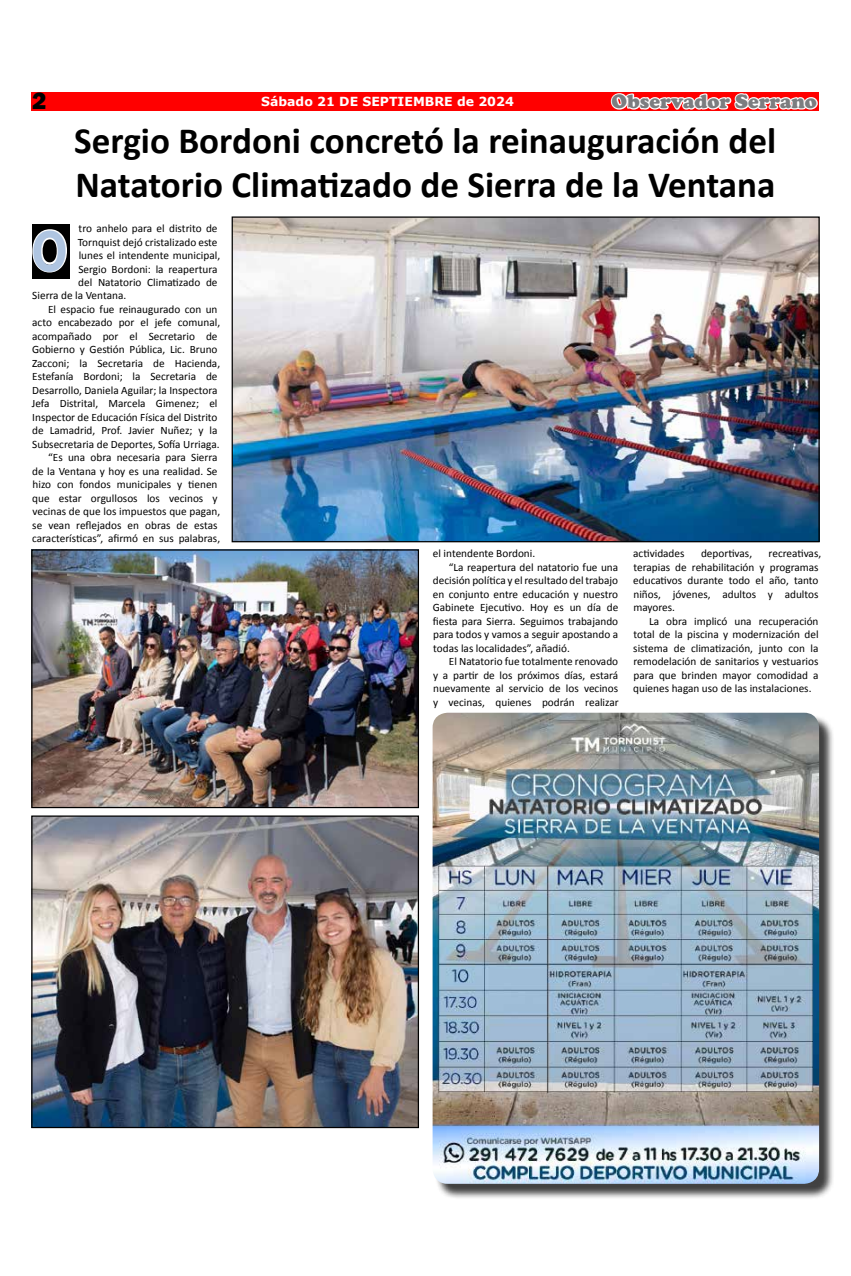
<style>
.page{position:relative;width:851px;height:1276px;background:#fff}
.page>*{position:absolute;margin:0;border:0;box-sizing:border-box;transform-origin:0 0}
.t1{font:700 56.25px "Ebrima";color:#afc5e1;scale:.83 1}
.t2{font:700 37.12px/44.5px "Calibri";color:#000}
.t3{font:800 24.62px "Franklin Gothic";color:#000}
.t4{font:900 20px "Cooper";color:#7c7d80}
.t5{font:700 12.5px "Verdana";color:#fff}
.t6{font:11.25px/13.5px "Calibri";color:#000}
</style>
<div class="page">
<div style="left:32px;top:92px;width:787px;height:18px;background:#f00"></div>
<svg style="left:609px;top:93px;width:210px;height:18px"></svg>
<div style="left:32px;top:224px;width:38px;height:54px;background:#000"></div>
<svg style="left:32px;top:229px;width:35px;height:44px"></svg>
<div style="left:434px;top:714px;width:400px;height:485px;background:#000;opacity:.75"></div>
<img style="left:432px;top:712px;width:387px;height:471px">
<img style="left:233px;top:218px;width:584px;height:322px">
<img style="left:33px;top:551px;width:384px;height:255px">
<div style="left:31px;top:549px;width:388px;height:259px;border:1px solid #000"></div>
<img style="left:33px;top:817px;width:384px;height:309px">
<div style="left:31px;top:815px;width:388px;height:313px;border:1px solid #000"></div>
<h3 class="t3" style="left:32px;top:85px;width:16px">2</h3>
<p class="t5" style="left:261px;top:93px;width:254px">Sábado 21 DE SEPTIEMBRE de 2024</p>
<h3 class="t4" style="left:611px;top:90px;width:207px">Observador Serrano</h3>
<h2 class="t2" style="left:74px;top:118px;width:703px">Sergio Bordoni concretó la reinauguración del<br>Natatorio Climatizado de Sierra de la Ventana</h2>
<h1 class="t1" style="left:32px;top:209px;width:44px">O</h1>
<p class="t6" style="left:78px;top:222px;width:144px">tro anhelo para el distrito de<br>Tornquist dejó cristalizado este lunes el intendente municipal,<br>Sergio Bordoni: la reapertura del Natatorio Climatizado de</p>
<p class="t6" style="left:32px;top:289px;width:95px">Sierra de la Ventana.</p>
<p class="t6" style="left:48px;top:302px;width:171px">El espacio fue reinaugurado con un</p>
<p class="t6" style="left:32px;top:316px;width:189px">acto encabezado por el jefe comunal,</p>
<p class="t6" style="left:32px;top:329px;width:187px">acompañado por el Secretario de</p>
<p class="t6" style="left:32px;top:343px;width:187px">Gobierno y Gestión Pública, Lic. Bruno</p>
<p class="t6" style="left:32px;top:356px;width:189px">Zacconi; la Secretaria de Hacienda,</p>
<p class="t6" style="left:32px;top:370px;width:187px">Estefanía Bordoni; la Secretaria de</p>
<p class="t6" style="left:32px;top:383px;width:187px">Desarrollo, Daniela Aguilar; la Inspectora</p>
<p class="t6" style="left:32px;top:397px;width:187px">Jefa Distrital, Marcela Gimenez; el</p>
<p class="t6" style="left:32px;top:410px;width:187px">Inspector de Educación Física del Distrito</p>
<p class="t6" style="left:32px;top:424px;width:187px">de Lamadrid, Prof. Javier Nuñez; y la</p>
<p class="t6" style="left:32px;top:437px;width:189px">Subsecretaria de Deportes, Sofía Urriaga.</p>
<p class="t6" style="left:48px;top:451px;width:171px">“Es una obra necesaria para Sierra</p>
<p class="t6" style="left:32px;top:464px;width:187px">de la Ventana y hoy es una realidad. Se</p>
<p class="t6" style="left:33px;top:478px;width:186px">hizo con fondos municipales y tienen</p>
<p class="t6" style="left:32px;top:491px;width:187px">que estar orgullosos los vecinos y</p>
<p class="t6" style="left:33px;top:505px;width:189px">vecinas de que los impuestos que pagan,</p>
<p class="t6" style="left:32px;top:518px;width:187px">se vean reflejados en obras de estas</p>
<p class="t6" style="left:32px;top:532px;width:189px">características”, afirmó en sus palabras,</p>
<p class="t6" style="left:433px;top:547px;width:104px">el intendente Bordoni.</p>
<p class="t6" style="left:449px;top:560px;width:171px">“La reapertura del natatorio fue una</p>
<p class="t6" style="left:433px;top:574px;width:187px">decisión política y el resultado del trabajo</p>
<p class="t6" style="left:433px;top:587px;width:187px">en conjunto entre educación y nuestro</p>
<p class="t6" style="left:432px;top:601px;width:187px">Gabinete Ejecutivo. Hoy es un día de</p>
<p class="t6" style="left:433px;top:614px;width:187px">fiesta para Sierra. Seguimos trabajando</p>
<p class="t6" style="left:433px;top:628px;width:187px">para todos y vamos a seguir apostando a</p>
<p class="t6" style="left:433px;top:641px;width:138px">todas las localidades”, añadió.</p>
<p class="t6" style="left:449px;top:655px;width:171px">El Natatorio fue totalmente renovado</p>
<p class="t6" style="left:433px;top:668px;width:187px">y a partir de los próximos días, estará</p>
<p class="t6" style="left:433px;top:682px;width:186px">nuevamente al servicio de los vecinos</p>
<p class="t6" style="left:433px;top:695px;width:187px">y vecinas, quienes podrán realizar</p>
<p class="t6" style="left:633px;top:547px;width:53px">actividades</p>
<p class="t6" style="left:701px;top:547px;width:53px">deportivas,</p>
<p class="t6" style="left:633px;top:547px;width:189px;text-indent:135px">recreativas, terapias de rehabilitación y programas educativos durante todo el año, tanto niños, jóvenes, adultos y adultos mayores.</p>
<p class="t6" style="left:633px;top:614px;width:187px;text-align:justify;text-indent:16px">La obra implicó una recuperación total de la piscina y modernización del sistema de climatización, junto con la remodelación de sanitarios y vestuarios para que brinden mayor comodidad a quienes hagan uso de las instalaciones.</p>
</div>
